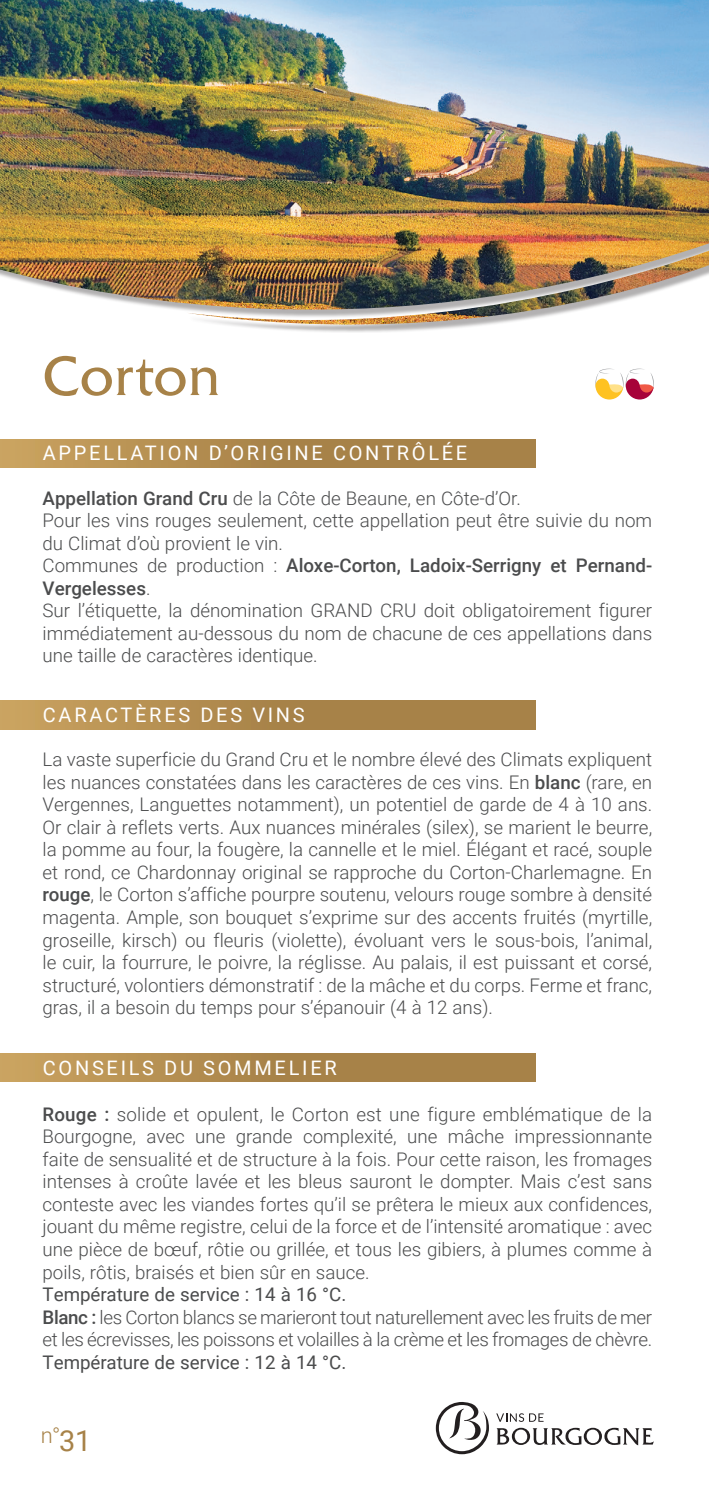
<style>
.page{position:relative;width:709px;height:1489px;background:#fff}
.page>*{position:absolute;margin:0;border:0;box-sizing:border-box;transform-origin:0 0}
.t1{font:55px "Friz Quadrata Pro";color:#a78248}
.t2{font:29px "Roboto";color:#a78248}
.t3{font:300 22px "Roboto";color:#a78248}
.Texte_courant_normal{font:20px "Roboto";letter-spacing:.135em;color:#fff}
.Texte_courant_normal-2{font:300 18.75px/22.5px "Roboto";color:#4b4c4d;text-align:justify}
.Texte_courant_normal-3{font:300 18.75px/22.5px "Roboto";letter-spacing:-.02em;color:#4b4c4d}
.Texte_courant_normal-4{font:500 18.75px/22.5px "Roboto";color:#4b4c4d}
.Texte_courant_normal-5{font:18.75px "Roboto";color:#4b4c4d}
.s1{font-weight:500}
.s2{font-weight:300}
</style>
<div class="page">
<img style="left:0;top:0;width:709px;height:332px">
<div style="left:0;top:700px;width:535px;height:29px;background:linear-gradient(to right,#c39c5b,#9e7a42)"></div>
<div style="left:0;top:439px;width:535px;height:29px;background:linear-gradient(to right,#c39c5b,#9e7a42)"></div>
<div style="left:0;top:1053px;width:535px;height:28px;background:linear-gradient(to right,#c39c5b,#9e7a42)"></div>
<svg style="left:595px;top:368px;width:59px;height:31px"></svg>
<svg style="left:496px;top:1413px;width:47px;height:8px"></svg>
<svg style="left:496px;top:1427px;width:158px;height:18px"></svg>
<svg style="left:436px;top:1402px;width:53px;height:51px"></svg>
<p class="t1" style="left:43px;top:342px;width:179px">Corton</p>
<p class="Texte_courant_normal" style="left:43px;top:439px;width:426px">APPELLATION D’ORIGINE CONTRÔLÉE</p>
<p class="Texte_courant_normal-2" style="left:43px;top:486px;width:480px"><span class="s1">Appellation Grand Cru</span> de la Côte de Beaune, en Côte-d’Or.</p>
<p class="Texte_courant_normal-2" style="left:43px;top:508px;width:611px">Pour les vins rouges seulement, cette appellation peut être suivie du nom du Climat d’où provient le vin.</p>
<p class="Texte_courant_normal-4" style="left:43px;top:553px;width:611px"><span class="s2">Communes de production :</span> Aloxe-Corton, Ladoix-Serrigny et Pernand-<br>Vergelesses<span class="s2">.</span></p>
<p class="Texte_courant_normal-2" style="left:43px;top:598px;width:611px">Sur l’étiquette, la dénomination GRAND CRU doit obligatoirement figurer immédiatement au-dessous du nom de chacune de ces appellations dans une taille de caractères identique.</p>
<p class="Texte_courant_normal" style="left:43px;top:700px;width:263px">CARACTÈRES DES VINS</p>
<p class="Texte_courant_normal-2" style="left:43px;top:747px;width:611px">La vaste superficie du Grand Cru et le nombre élevé des Climats expliquent les nuances constatées dans les caractères de ces vins. En <span class="s1">blanc</span> (rare, en Vergennes, Languettes notamment), un potentiel de garde de 4 à 10 ans.<br>Or clair à reflets verts. Aux nuances minérales (silex), se marient le beurre, la pomme au four, la fougère, la cannelle et le miel. Élégant et racé, souple et rond, ce Chardonnay original se rapproche du Corton-Charlemagne. En <span class="s1">rouge</span>, le Corton s’affiche pourpre soutenu, velours rouge sombre à densité magenta. Ample, son bouquet s’exprime sur des accents fruités (myrtille, groseille, kirsch) ou fleuris (violette), évoluant vers le sous-bois, l’animal, le cuir, la fourrure, le poivre, la réglisse. Au palais, il est puissant et corsé, structuré, volontiers démonstratif : de la mâche et du corps. Ferme et franc, gras, il a besoin du temps pour s’épanouir (4 à 12 ans).</p>
<p class="Texte_courant_normal" style="left:43px;top:1053px;width:295px">CONSEILS DU SOMMELIER</p>
<p class="Texte_courant_normal-2" style="left:43px;top:1102px;width:611px"><span class="s1">Rouge :</span> solide et opulent, le Corton est une figure emblématique de la Bourgogne, avec une grande complexité, une mâche impressionnante faite de sensualité et de structure à la fois. Pour cette raison, les fromages intenses à croûte lavée et les bleus sauront le dompter. Mais c’est sans conteste avec les viandes fortes qu’il se prêtera le mieux aux confidences, jouant du même registre, celui de la force et de l’intensité aromatique : avec une pièce de bœuf, rôtie ou grillée, et tous les gibiers, à plumes comme à poils, rôtis, braisés et bien sûr en sauce.</p>
<p class="Texte_courant_normal-5" style="left:43px;top:1281px;width:305px">Température de service : 14 à 16 °C.</p>
<p class="Texte_courant_normal-3" style="left:43px;top:1304px;width:611px"><span class="s1">Blanc :</span> les Corton blancs se marieront tout naturellement avec les fruits de mer et les écrevisses, les poissons et volailles à la crème et les fromages de chèvre.</p>
<p class="Texte_courant_normal-5" style="left:43px;top:1348px;width:305px">Température de service : 12 à 14 °C.</p>
<p class="t3" style="left:41px;top:1419px;width:21px">n°</p>
<p class="t2" style="left:59px;top:1419px;width:34px">31</p>
</div>
